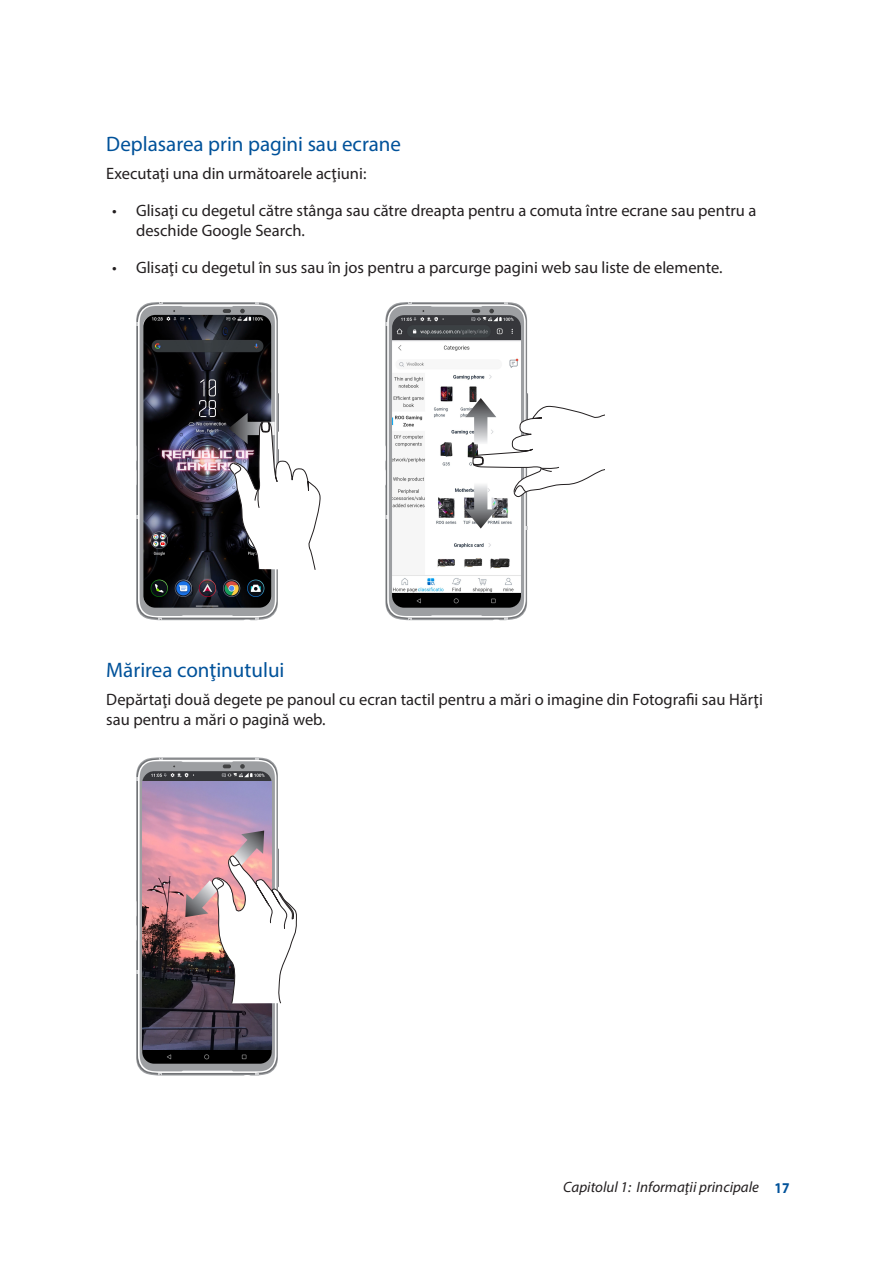
<style>
.page{position:relative;width:893px;height:1263px;background:#fff}
.page>*{position:absolute;margin:0;border:0;box-sizing:border-box;transform-origin:0 0}
.Zen_Heading_2{font:21px "Myriad Pro";color:#01529a}
.List{font:16.5px/19.8px "Myriad Pro";color:#231f20}
.Body_Text{font:16.5px/19.8px "Myriad Pro";color:#231f20}
.t1{font:italic 15px "Myriad Pro";color:#231f20}
.s1{font-weight:700;font-style:normal;color:#01529a}
</style>
<div class="page">
<svg style="left:136px;top:302px;width:185px;height:318px"></svg>
<svg style="left:385px;top:302px;width:220px;height:318px"></svg>
<svg style="left:136px;top:757px;width:161px;height:318px"></svg>
<p class="Zen_Heading_2" style="left:106px;top:131px;width:296px">Deplasarea prin pagini sau ecrane</p>
<p class="Body_Text" style="left:106px;top:163px;width:262px">Executaţi una din următoarele acţiuni:</p>
<p class="List" style="left:136px;top:200px;width:622px;text-indent:-24px">• Glisaţi cu degetul către stânga sau către dreapta pentru a comuta între ecrane sau pentru a deschide Google Search.</p>
<p class="List" style="left:112px;top:257px;width:612px">• Glisaţi cu degetul în sus sau în jos pentru a parcurge pagini web sau liste de elemente.</p>
<p class="Zen_Heading_2" style="left:106px;top:657px;width:180px">Mărirea conţinutului</p>
<p class="Body_Text" style="left:106px;top:689px;width:658px">Depărtaţi două degete pe panoul cu ecran tactil pentru a mări o imagine din Fotografii sau Hărţi sau pentru a mări o pagină web.</p>
<p class="t1" style="left:563px;top:1178px;width:228px">Capitolul 1: Informaţii principale <span class="s1">17</span></p>
</div>
